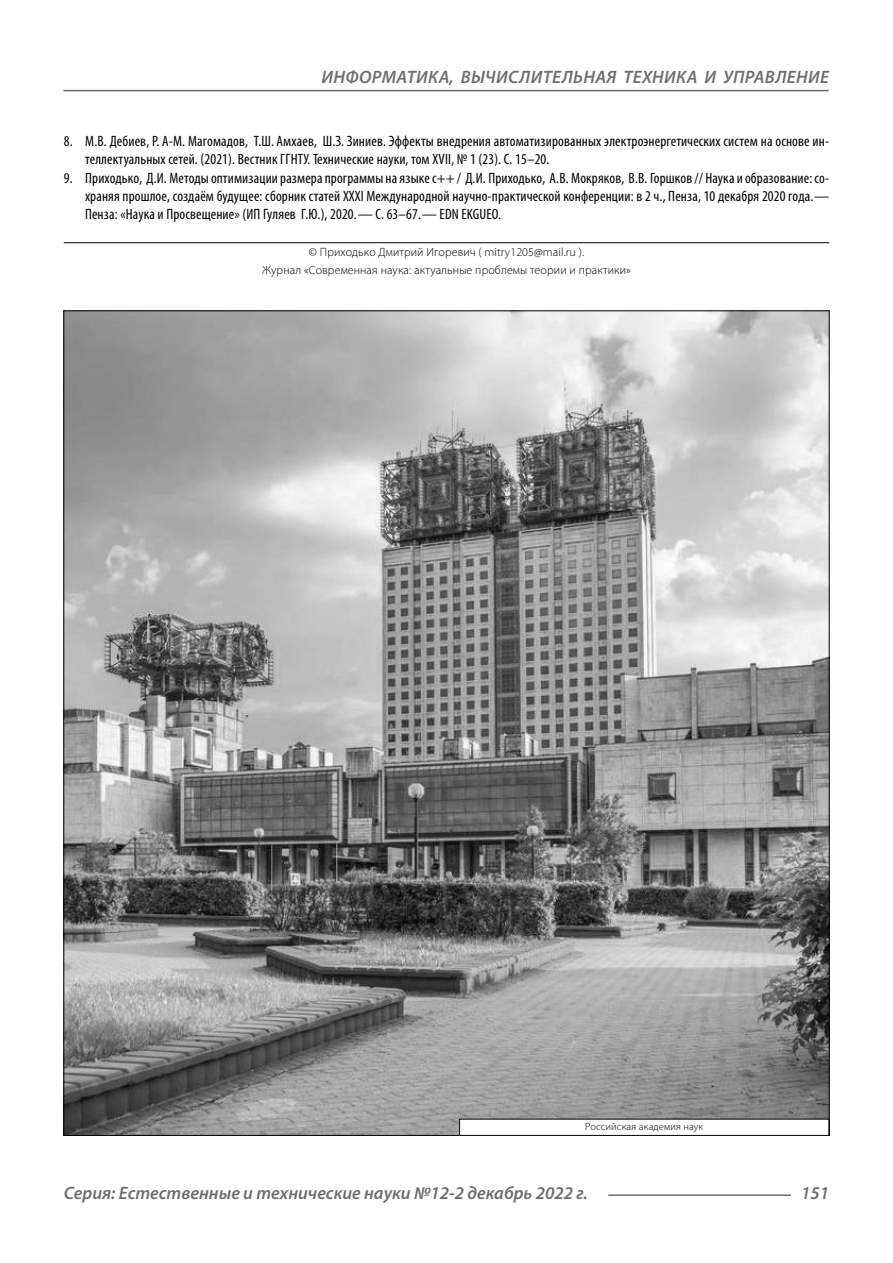
<style>
.page{position:relative;width:893px;height:1263px;background:#fff}
.page>*{position:absolute;margin:0;border:0;box-sizing:border-box;transform-origin:0 0}
.t1{font:italic 600 18px "Myriad Pro";color:#6e6e6e}
.t2{font:condensed 15px/18.3px "Myriad Pro";letter-spacing:.01em;color:#000}
.Copy{font:300 12px/18.3px "Myriad Pro";letter-spacing:.01em;color:#000;text-align:center}
.Author-doc{font:300 10.5px "Myriad Pro";letter-spacing:.01em;color:#000}
</style>
<div class="page">
<hr style="left:64px;top:242px;width:765px;height:1px;background:#000">
<img style="left:65px;top:312px;width:763px;height:822px">
<div style="left:460px;top:1119px;width:369px;height:16px;background:#fff"></div>
<div style="left:459px;top:1119px;width:370px;height:17px;border:1px solid #000"></div>
<hr style="left:608px;top:1194px;width:183px;height:2px;background:#6e6e6e">
<hr style="left:63px;top:90px;width:766px;height:1px;background:#6e6e6e">
<p class="t1" style="left:321px;top:66px;width:25px">Информатика</p>
<p class="t1" style="left:450px;top:66px;width:59px">, вычислител</p>
<p class="t1" style="left:573px;top:66px;width:23px">ьная</p>
<p class="t1" style="left:623px;top:66px;width:12px">техника</p>
<p class="t1" style="left:705px;top:66px;width:41px">и управление</p>
<p class="t2" style="left:85px;top:132px;width:746px;text-indent:-21px">8. М.В. Дебиев, Р. А-М. Магомадов, Т.Ш. Амхаев, Ш.З. Зиниев. Эффекты внедрения автоматизированных электроэнергетических систем на основе ин&shy;теллектуальных сетей. (2021). Вестник ГГНТУ. Технические науки, том XVII, № 1 (23). С. 15–20.</p>
<p class="t2" style="left:85px;top:168px;width:746px;text-align:justify;text-indent:-21px">9. Приходько, Д.И. Методы оптимизации размера программы на языке c++ / Д.И. Приходько, А.В. Мокряков, В.В. Горшков // Наука и образование: со&shy;храняя прошлое, создаём будущее: сборник статей XXXI Международной научно-практической конференции: в 2 ч., Пенза, 10 декабря 2020 года.— Пенза: «Наука и Просвещение» (ИП Гуляев Г.Ю.), 2020.— С. 63–67.— EDN EKGUEO.</p>
<p class="Copy" style="left:262px;top:243px;width:370px">© Приходько Дмитрий Игоревич ( mitry1205@mail.ru ).<br>Журнал «Современная наука: актуальные проблемы теории и практики»</p>
<p class="Author-doc" style="left:585px;top:1120px;width:120px">Российская академия наук</p>
<p class="t1" style="left:64px;top:1182px;width:525px">Серия: Естественные и технические науки №12-2 декабрь 2022 г.</p>
<p class="t1" style="left:801px;top:1182px;width:30px">151</p>
</div>
